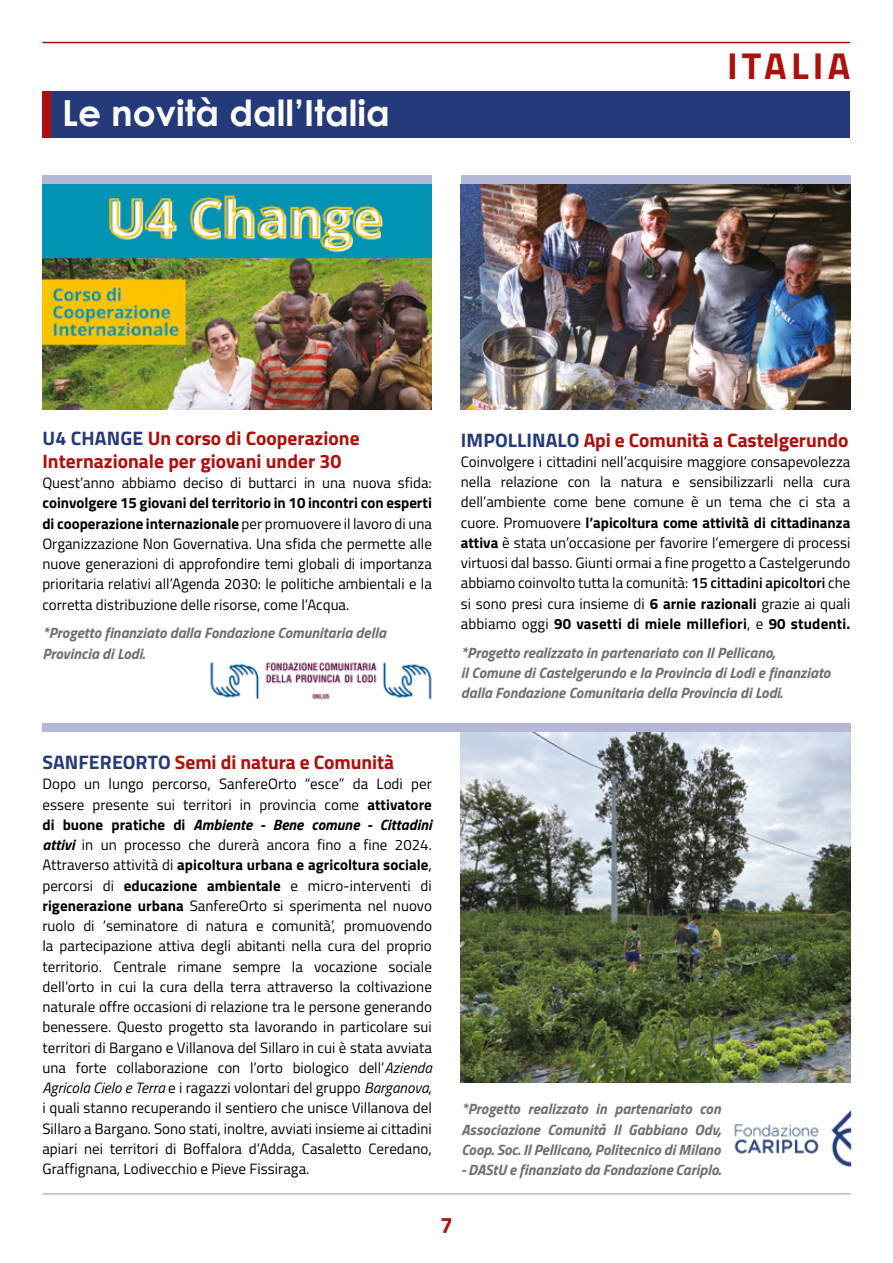
<style>
.page{position:relative;width:893px;height:1263px;background:#fff}
.page>*{position:absolute;margin:0;border:0;box-sizing:border-box;transform-origin:0 0}
.t1{font:700 37.5px "Titillium";letter-spacing:.11em;color:#ae0f0a}
.t2{font:700 36px "Century Gothic";color:#fff}
.t3{font:700 22.5px "Titillium";color:#ae0f0a}
.t4{font:700 19.5px/22.5px "Titillium";color:#ae0f0a}
.t5{font:15px/20.2px "Titillium";color:#000;text-align:justify}
.t6{font:italic 700 15px/20.2px "Titillium";color:#706f6f}
.s1{color:#253a7a}
.s2{font-weight:700}
.s3{font-weight:600}
.s4{font-weight:700;font-style:italic}
.s5{font-style:italic}
</style>
<div class="page">
<img style="left:210px;top:662px;width:222px;height:38px">
<div style="left:42px;top:176px;width:390px;height:8px;background:#b2b8d5"></div>
<img style="left:461px;top:732px;width:389px;height:350px">
<div style="left:461px;top:176px;width:389px;height:8px;background:#b2b8d5"></div>
<img style="left:42px;top:184px;width:390px;height:225px">
<img style="left:461px;top:184px;width:389px;height:225px">
<div style="left:42px;top:91px;width:808px;height:46px;background:#253a7a"></div>
<div style="left:42px;top:91px;width:9px;height:46px;background:#ae0f0a"></div>
<hr style="left:43px;top:1193px;width:807px;height:1px;background:#b2b8d5">
<hr style="left:42px;top:42px;width:808px;height:1px;background:#ae0f0a">
<img style="left:734px;top:1110px;width:118px;height:56px">
<div style="left:42px;top:723px;width:808px;height:9px;background:#b2b8d5"></div>
<h2 class="t2" style="left:62px;top:85px;width:329px">Le novità dall’Italia</h2>
<h1 class="t1" style="left:727px;top:38px;width:125px">ITALIA</h1>
<h3 class="t4" style="left:42px;top:426px;width:319px"><span class="s1">U4 CHANGE</span> Un corso di Cooperazione<br>Internazionale per giovani under 30</h3>
<p class="t5" style="left:42px;top:472px;width:391px">Quest’anno abbiamo deciso di buttarci in una nuova sfida:</p>
<p class="t5" style="left:42px;top:492px;width:391px"><span class="s2">coinvolgere 15 giovani del territorio in 10 incontri con esperti di cooperazione internazionale</span> per promuovere il lavoro di una Organizzazione Non Governativa. Una sfida che permette alle nuove generazioni di approfondire temi globali di importanza prioritaria relativi all’Agenda 2030: le politiche ambientali e la corretta distribuzione delle risorse, come l’Acqua.</p>
<p class="t6" style="left:42px;top:622px;width:345px">*Progetto finanziato dalla Fondazione Comunitaria della<br>Provincia di Lodi.</p>
<h3 class="t4" style="left:461px;top:428px;width:389px"><span class="s1">IMPOLLINALO</span> Api e Comunità a Castelgerundo</h3>
<p class="t5" style="left:461px;top:451px;width:391px">Coinvolgere i cittadini nell’acquisire maggiore consapevolezza nella relazione con la natura e sensibilizzarli nella cura dell’ambiente come bene comune è un tema che ci sta a cuore. Promuovere <span class="s2">l’apicoltura come attività di cittadinanza attiva</span> è stata un’occasione per favorire l’emergere di processi virtuosi dal basso. Giunti ormai a fine progetto a Castelgerundo abbiamo coinvolto tutta la comunità: <span class="s3">15 cittadini apicoltori</span> che si sono presi cura insieme di <span class="s2">6 arnie razionali</span> grazie ai quali abbiamo oggi <span class="s2">90 vasetti di miele millefiori</span>, e <span class="s2">90 studenti.</span></p>
<p class="t6" style="left:461px;top:641px;width:371px">*Progetto realizzato in partenariato con Il Pellicano,<br>il Comune di Castelgerundo e la Provincia di Lodi e finanziato dalla Fondazione Comunitaria della Provincia di Lodi.</p>
<h3 class="t4" style="left:43px;top:750px;width:353px"><span class="s1">SANFEREORTO</span> Semi di natura e Comunità</h3>
<p class="t5" style="left:42px;top:773px;width:391px">Dopo un lungo percorso, SanfereOrto “esce” da Lodi per essere presente sui territori in provincia come <span class="s2">attivatore di buone pratiche di</span> <span class="s4">Ambiente - Bene comune - Cittadini attivi</span> in un processo che durerà ancora fino a fine 2024.<br>Attraverso attività di <span class="s2">apicoltura urbana e agricoltura sociale</span>, percorsi di <span class="s2">educazione ambientale</span> e micro-interventi di <span class="s2">rigenerazione urbana</span> SanfereOrto si sperimenta nel nuovo ruolo di ‘seminatore di natura e comunità’, promuovendo la partecipazione attiva degli abitanti nella cura del proprio territorio. Centrale rimane sempre la vocazione sociale dell’orto in cui la cura della terra attraverso la coltivazione naturale offre occasioni di relazione tra le persone generando benessere. Questo progetto sta lavorando in particolare sui territori di Bargano e Villanova del Sillaro in cui è stata avviata una forte collaborazione con l’orto biologico dell’<span class="s5">Azienda Agricola Cielo e Terra</span> e i ragazzi volontari del gruppo <span class="s5">Barganova</span>, i quali stanno recuperando il sentiero che unisce Villanova del Sillaro a Bargano. Sono stati, inoltre, avviati insieme ai cittadini apiari nei territori di Boffalora d’Adda, Casaletto Ceredano, Graffignana, Lodivecchio e Pieve Fissiraga.</p>
<p class="t6" style="left:461px;top:1098px;width:261px;text-align:justify">*Progetto realizzato in partenariato con Associazione Comunità Il Gabbiano Odv, Coop. Soc. Il Pellicano, Politecnico di Milano</p>
<p class="t6" style="left:461px;top:1159px;width:261px">- DAStU e finanziato da Fondazione Cariplo.</p>
<h3 class="t3" style="left:440px;top:1208px;width:14px">7</h3>
</div>
